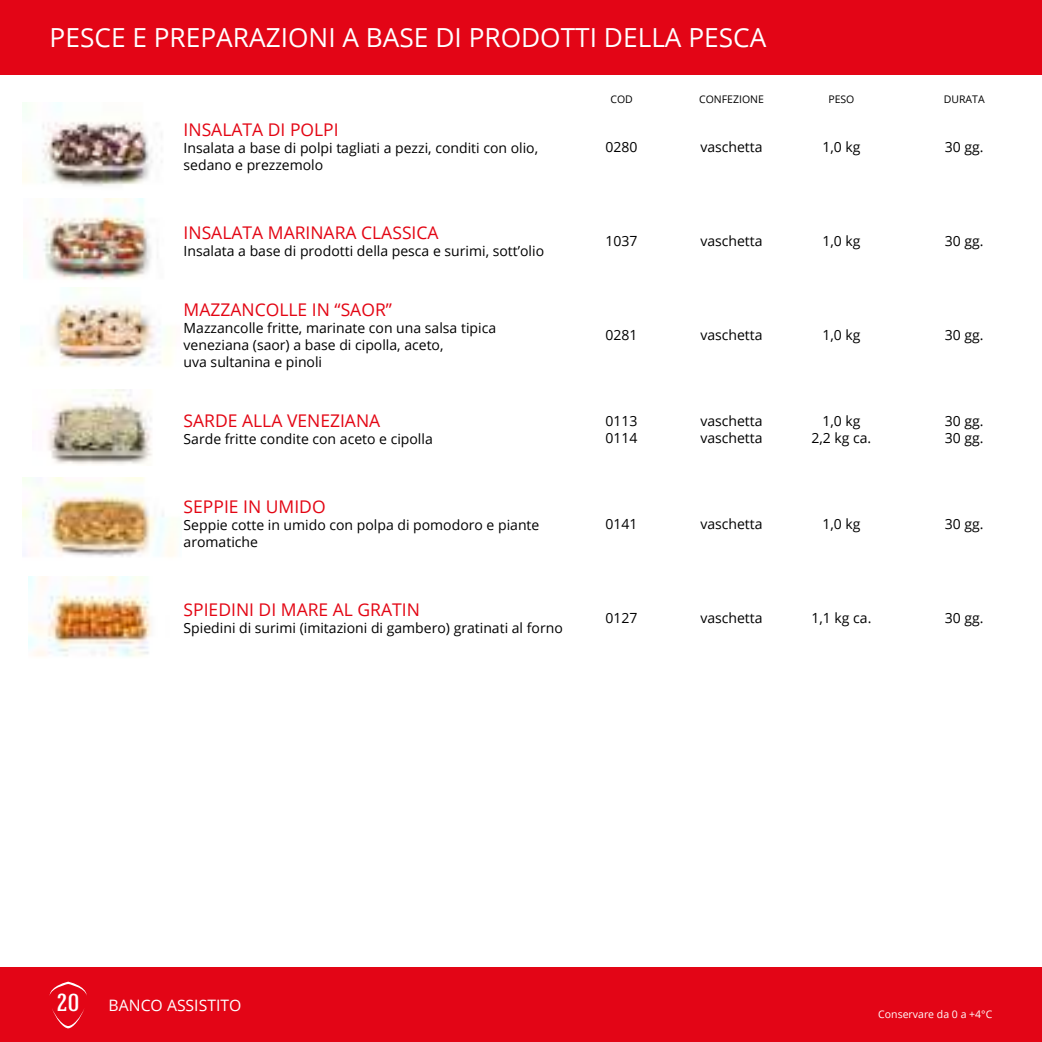
<style>
.page{position:relative;width:1042px;height:1042px;background:#fff}
.page>*{position:absolute;margin:0;border:0;box-sizing:border-box;transform-origin:0 0}
.t1{font:26.25px "Open Sans";color:#fff}
.t2{font:17.5px "Open Sans";color:#e30513}
.t3{font:15.75px "Open Sans";color:#fff}
.t4{font:14px/16.8px "Open Sans";color:#000}
.t5{font:10.5px "Open Sans";color:#000}
.t6{font:10.5px "Open Sans";color:#fff}
.s1{font-family:"Hagin Caps";font-weight:500;font-size:24.5px}
</style>
<div class="page">
<div style="left:0;top:0;width:1042px;height:74px;background:#e30516"></div>
<div style="left:0;top:967px;width:1042px;height:75px;background:#e30516"></div>
<svg style="left:52px;top:1009px;width:32px;height:19px"></svg>
<svg style="left:50px;top:981px;width:37px;height:15px"></svg>
<img style="left:22px;top:103px;width:140px;height:83px">
<img style="left:43px;top:198px;width:108px;height:82px">
<img style="left:48px;top:390px;width:104px;height:75px">
<img style="left:23px;top:478px;width:152px;height:79px">
<img style="left:28px;top:577px;width:124px;height:80px">
<img style="left:38px;top:288px;width:134px;height:79px">
<h1 class="t1" style="left:50px;top:19px;width:718px">PESCE E PREPARAZIONI A BASE DI PRODOTTI DELLA PESCA</h1>
<p class="t5" style="left:610px;top:92px;width:24px">COD</p>
<p class="t5" style="left:699px;top:92px;width:66px">CONFEZIONE</p>
<p class="t5" style="left:828px;top:92px;width:28px">PESO</p>
<p class="t5" style="left:944px;top:92px;width:42px">DURATA</p>
<p class="t2" style="left:184px;top:118px;width:157px">INSALATA DI POLPI</p>
<p class="t4" style="left:184px;top:139px;width:356px">Insalata a base di polpi tagliati a pezzi, conditi con olio, sedano e prezzemolo</p>
<p class="t4" style="left:605px;top:138px;width:34px">0280</p>
<p class="t4" style="left:700px;top:138px;width:64px">vaschetta</p>
<p class="t4" style="left:822px;top:138px;width:40px">1,0 kg</p>
<p class="t4" style="left:945px;top:138px;width:40px">30 gg.</p>
<p class="t2" style="left:184px;top:220px;width:256px">INSALATA MARINARA CLASSICA</p>
<p class="t4" style="left:184px;top:242px;width:362px">Insalata a base di prodotti della pesca e surimi, sott’olio</p>
<p class="t2" style="left:184px;top:298px;width:210px">MAZZANCOLLE IN “SAOR”</p>
<p class="t4" style="left:184px;top:319px;width:314px">Mazzancolle fritte, marinate con una salsa tipica veneziana (saor) a base di cipolla, aceto,<br>uva sultanina e pinoli</p>
<p class="t2" style="left:184px;top:409px;width:198px">SARDE ALLA VENEZIANA</p>
<p class="t4" style="left:184px;top:430px;width:251px">Sarde fritte condite con aceto e cipolla</p>
<p class="t2" style="left:184px;top:495px;width:144px">SEPPIE IN UMIDO</p>
<p class="t4" style="left:184px;top:516px;width:357px">Seppie cotte in umido con polpa di pomodoro e piante aromatiche</p>
<p class="t2" style="left:184px;top:598px;width:238px">SPIEDINI DI MARE AL GRATIN</p>
<p class="t4" style="left:184px;top:619px;width:381px">Spiedini di surimi (imitazioni di gambero) gratinati al forno</p>
<p class="t4" style="left:605px;top:232px;width:34px">1037</p>
<p class="t4" style="left:700px;top:232px;width:64px">vaschetta</p>
<p class="t4" style="left:822px;top:232px;width:40px">1,0 kg</p>
<p class="t4" style="left:945px;top:232px;width:40px">30 gg.</p>
<p class="t4" style="left:605px;top:326px;width:34px">0281</p>
<p class="t4" style="left:700px;top:326px;width:64px">vaschetta</p>
<p class="t4" style="left:822px;top:326px;width:40px">1,0 kg</p>
<p class="t4" style="left:945px;top:326px;width:40px">30 gg.</p>
<p class="t4" style="left:605px;top:411px;width:34px;line-height:17.5px">0113<br>0114</p>
<p class="t4" style="left:700px;top:411px;width:64px;line-height:17.5px">vaschetta vaschetta</p>
<p class="t4" style="left:811px;top:411px;width:61px;line-height:17.5px;text-align:center">1,0 kg<br>2,2 kg ca.</p>
<p class="t4" style="left:945px;top:411px;width:40px;line-height:17.5px">30 gg.<br>30 gg.</p>
<p class="t4" style="left:605px;top:515px;width:34px">0141</p>
<p class="t4" style="left:700px;top:515px;width:64px">vaschetta</p>
<p class="t4" style="left:822px;top:515px;width:40px">1,0 kg</p>
<p class="t4" style="left:945px;top:515px;width:40px">30 gg.</p>
<p class="t4" style="left:605px;top:609px;width:34px">0127</p>
<p class="t4" style="left:700px;top:609px;width:64px">vaschetta</p>
<p class="t4" style="left:811px;top:609px;width:61px">1,1 kg ca.</p>
<p class="t4" style="left:945px;top:609px;width:40px">30 gg.</p>
<p class="t3" style="left:57px;top:994px;width:186px"><span class="s1">20</span> BANCO ASSISTITO</p>
<p class="t6" style="left:878px;top:1007px;width:116px">Conservare da 0 a +4°C</p>
</div>
